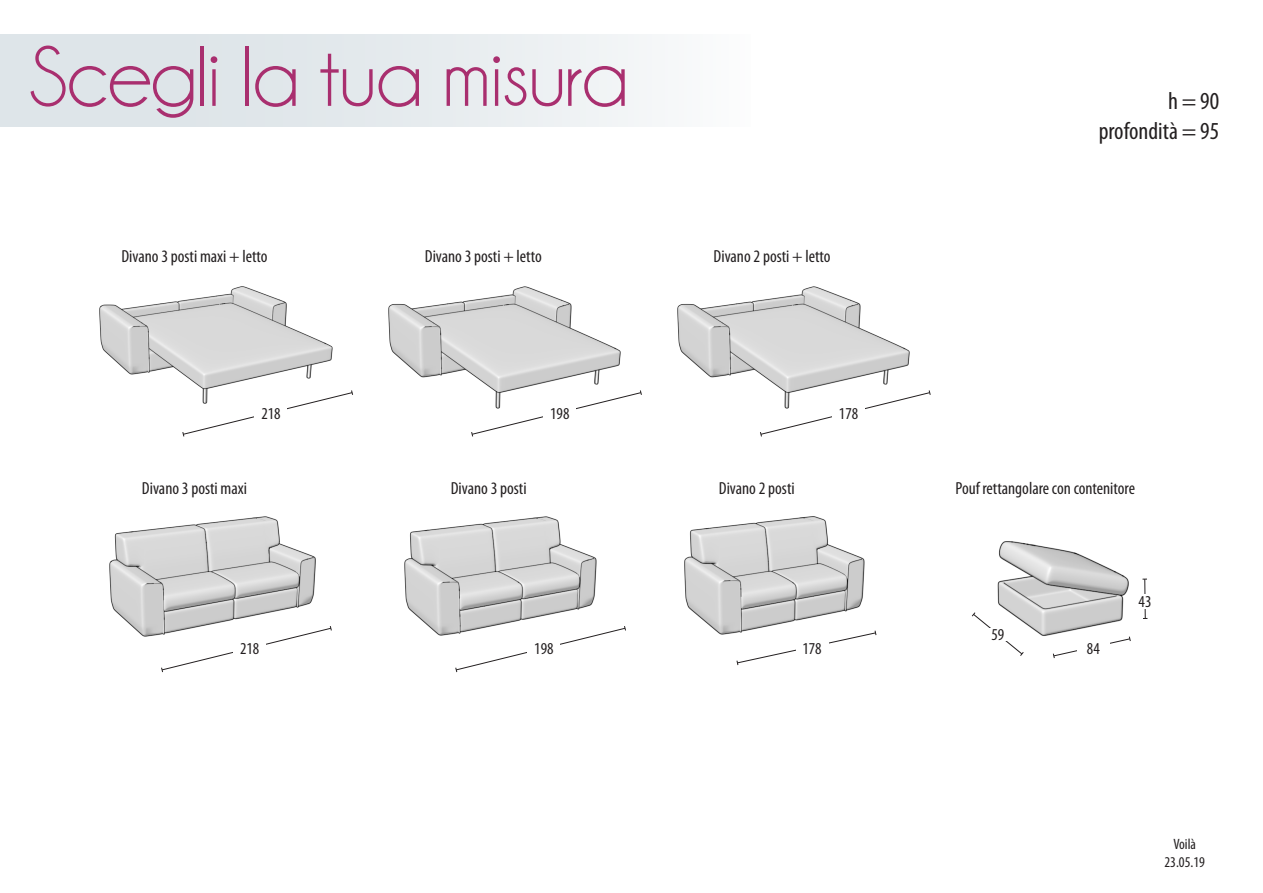
<style>
.page{position:relative;width:1263px;height:893px;background:#fff}
.page>*{position:absolute;margin:0;border:0;box-sizing:border-box;transform-origin:0 0}
.t1{font:86.25px "Champagne&Limousines";letter-spacing:-.01em;color:#a92f6f}
.t2{font:condensed 24.45px "Myriad Pro";color:#231f20}
.t3{font:condensed 17.55px "Myriad Pro";color:#231f20}
.t4{font:condensed 16.65px "Myriad Pro";color:#231f20}
.t5{font:condensed 15px "Myriad Pro";color:#231f20}
</style>
<div class="page">
<div style="left:0;top:34px;width:751px;height:93px;background:linear-gradient(to right,#d8e0e5,#f6f8f9)"></div>
<img style="left:100px;top:287px;width:232px;height:102px">
<img style="left:110px;top:517px;width:206px;height:120px">
<img style="left:404px;top:517px;width:193px;height:118px">
<img style="left:685px;top:517px;width:180px;height:118px">
<img style="left:997px;top:541px;width:151px;height:95px">
<img style="left:389px;top:287px;width:232px;height:102px">
<img style="left:677px;top:287px;width:233px;height:102px">
<svg style="left:182px;top:389px;width:171px;height:48px"></svg>
<svg style="left:160px;top:625px;width:172px;height:48px"></svg>
<svg style="left:454px;top:625px;width:172px;height:48px"></svg>
<svg style="left:736px;top:629px;width:141px;height:37px"></svg>
<svg style="left:1052px;top:635px;width:79px;height:24px"></svg>
<svg style="left:471px;top:389px;width:171px;height:48px"></svg>
<svg style="left:760px;top:389px;width:171px;height:48px"></svg>
<div style="left:255px;top:406px;width:32px;height:13px;background:#fff"></div>
<div style="left:234px;top:642px;width:32px;height:12px;background:#fff"></div>
<div style="left:528px;top:642px;width:32px;height:12px;background:#fff"></div>
<div style="left:796px;top:642px;width:32px;height:12px;background:#fff"></div>
<div style="left:1077px;top:642px;width:32px;height:12px;background:#fff"></div>
<div style="left:544px;top:406px;width:32px;height:13px;background:#fff"></div>
<div style="left:832px;top:406px;width:33px;height:13px;background:#fff"></div>
<svg style="left:972px;top:611px;width:53px;height:45px"></svg>
<div style="left:982px;top:628px;width:32px;height:12px;background:#fff"></div>
<svg style="left:1142px;top:578px;width:5px;height:41px"></svg>
<div style="left:1129px;top:594px;width:32px;height:15px;background:#fff"></div>
<p class="t1" style="left:28px;top:28px;width:602px">Scegli la tua misura</p>
<p class="t3" style="left:121px;top:245px;width:148px">Divano 3 posti maxi + letto</p>
<p class="t4" style="left:261px;top:403px;width:21px">218</p>
<p class="t3" style="left:425px;top:245px;width:119px">Divano 3 posti + letto</p>
<p class="t3" style="left:713px;top:245px;width:119px">Divano 2 posti + letto</p>
<p class="t4" style="left:550px;top:403px;width:21px">198</p>
<p class="t4" style="left:839px;top:403px;width:21px">178</p>
<p class="t2" style="left:1168px;top:86px;width:53px">h = 90</p>
<p class="t2" style="left:1099px;top:116px;width:122px">profondità = 95</p>
<p class="t3" style="left:142px;top:477px;width:107px">Divano 3 posti maxi</p>
<p class="t3" style="left:451px;top:477px;width:77px">Divano 3 posti</p>
<p class="t3" style="left:719px;top:477px;width:77px">Divano 2 posti</p>
<p class="t3" style="left:955px;top:477px;width:181px">Pouf rettangolare con contenitore</p>
<p class="t4" style="left:991px;top:625px;width:14px">59</p>
<p class="t4" style="left:240px;top:639px;width:21px">218</p>
<p class="t4" style="left:534px;top:639px;width:21px">198</p>
<p class="t4" style="left:802px;top:639px;width:21px">178</p>
<p class="t4" style="left:1087px;top:639px;width:14px">84</p>
<p class="t4" style="left:1138px;top:591px;width:14px">43</p>
<p class="t5" style="left:1173px;top:835px;width:24px">Voilà</p>
<p class="t5" style="left:1164px;top:853px;width:42px">23.05.19</p>
</div>
